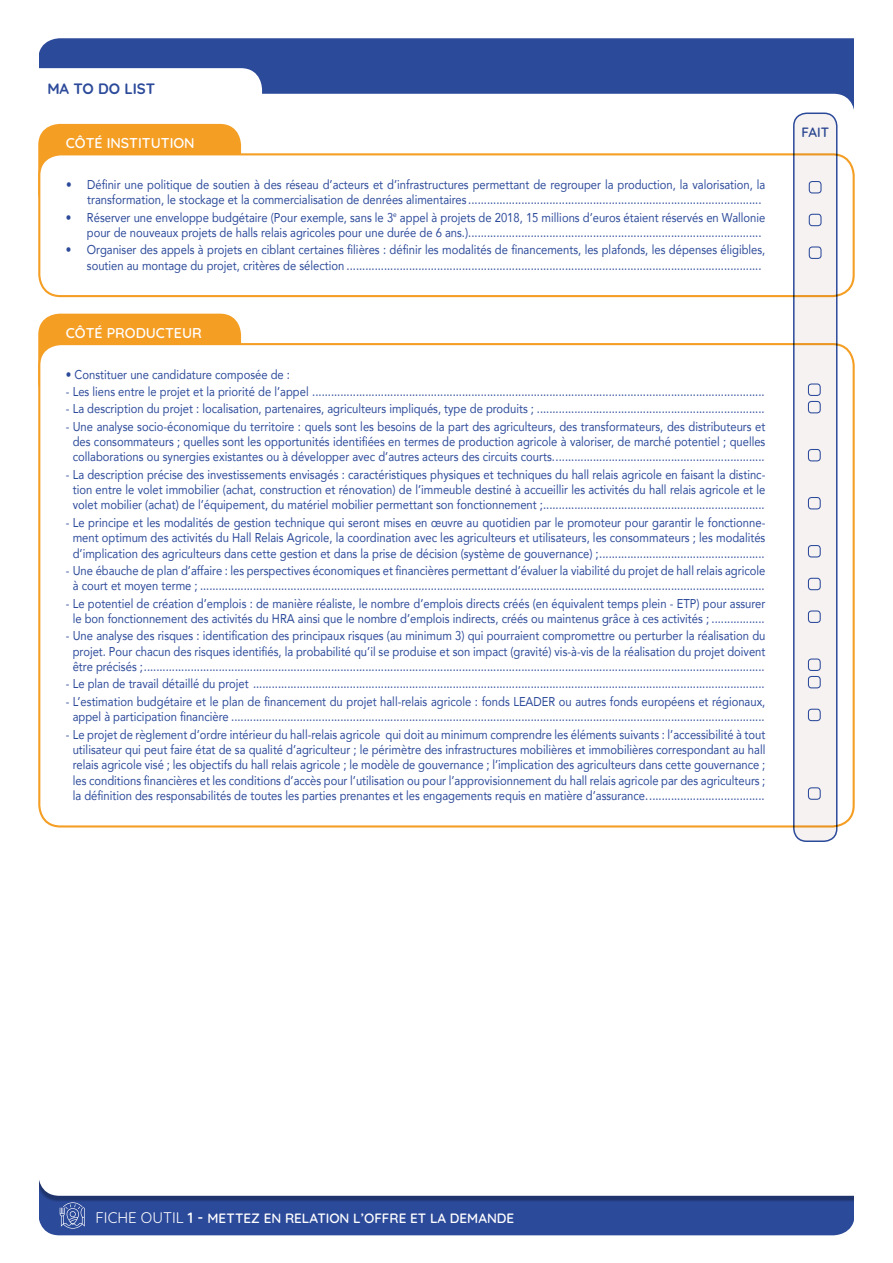
<style>
.page{position:relative;width:893px;height:1263px;background:#fff}
.page>*{position:absolute;margin:0;border:0;box-sizing:border-box;transform-origin:0 0}
.t1{font:700 15px "Quicksand";color:#2c4a9a}
.t2{font:600 14.25px "Quicksand";color:#fff}
.t3{font:600 13.5px "Quicksand";color:#fff}
.t4{font:600 13.5px "Quicksand";color:#2c4a9a}
.t5{font:12.75px/15.3px "Avenir";color:#2c4a9a;text-align:center;scale:.88 1}
.s1{font-weight:400;font-size:15px}
.s2{font-size:15px}
</style>
<div class="page">
<div style="left:39px;top:38px;width:815px;height:56px;background:#2c4a9a"></div>
<div style="left:39px;top:1202px;width:815px;height:33px;background:#2c4a9a"></div>
<svg style="left:60px;top:1202px;width:25px;height:26px"></svg>
<div style="left:36px;top:950px;width:821px;height:252px;background:#000;opacity:.3"></div>
<svg style="left:38px;top:950px;width:817px;height:246px"></svg>
<div style="left:829px;top:1167px;width:43px;height:26px;background:#fff"></div>
<div style="left:855px;top:0;width:38px;height:1263px;background:#fff"></div>
<div style="left:0;top:0;width:38px;height:1263px;background:#fff"></div>
<svg style="left:38px;top:68px;width:224px;height:102px"></svg>
<div style="left:38px;top:314px;width:203px;height:46px;background:#f59e24"></div>
<div style="left:39px;top:154px;width:815px;height:142px;background:#fff;border-radius:21px"></div>
<div style="left:38px;top:153px;width:817px;height:144px;border:2px solid #f59e24;border-radius:21px"></div>
<div style="left:39px;top:344px;width:815px;height:482px;background:#fff;border-radius:21px"></div>
<div style="left:794px;top:113px;width:43px;height:728px;background:#f5f2f1;border-radius:13px"></div>
<div style="left:793px;top:113px;width:44px;height:729px;border:2px solid #2c4a9a;border-radius:13px"></div>
<div style="left:809px;top:181px;width:12px;height:12px;border:1px solid #2c4a9a;border-radius:3px"></div>
<div style="left:809px;top:214px;width:12px;height:12px;border:1px solid #2c4a9a;border-radius:3px"></div>
<div style="left:809px;top:246px;width:12px;height:13px;border:1px solid #2c4a9a;border-radius:3px"></div>
<div style="left:808px;top:383px;width:13px;height:13px;border:1px solid #2c4a9a;border-radius:3px"></div>
<div style="left:808px;top:401px;width:13px;height:12px;border:1px solid #2c4a9a;border-radius:3px"></div>
<div style="left:808px;top:449px;width:13px;height:12px;border:1px solid #2c4a9a;border-radius:3px"></div>
<div style="left:808px;top:497px;width:13px;height:12px;border:1px solid #2c4a9a;border-radius:3px"></div>
<div style="left:808px;top:545px;width:13px;height:12px;border:1px solid #2c4a9a;border-radius:3px"></div>
<div style="left:808px;top:578px;width:13px;height:12px;border:1px solid #2c4a9a;border-radius:3px"></div>
<div style="left:808px;top:610px;width:13px;height:13px;border:1px solid #2c4a9a;border-radius:3px"></div>
<div style="left:808px;top:658px;width:13px;height:13px;border:1px solid #2c4a9a;border-radius:3px"></div>
<div style="left:808px;top:676px;width:13px;height:12px;border:1px solid #2c4a9a;border-radius:3px"></div>
<div style="left:808px;top:709px;width:13px;height:12px;border:1px solid #2c4a9a;border-radius:3px"></div>
<div style="left:808px;top:787px;width:13px;height:13px;border:1px solid #2c4a9a;border-radius:3px"></div>
<p class="t1" style="left:47px;top:76px;width:109px">MA TO DO LIST</p>
<p class="t2" style="left:66px;top:132px;width:130px">CÔTÉ INSTITUTION</p>
<p class="t5" style="left:87px;top:176px;width:772px;text-align:left;text-indent:-21px">• Définir une politique de soutien à des réseau d’acteurs et d’infrastructures permettant de regrouper la production, la valorisation, la transformation, le stockage et la commercialisation de denrées alimentaires ..............................................................................................</p>
<p class="t5" style="left:87px;top:209px;width:773px;text-align:left;text-indent:-21px">• Réserver une enveloppe budgétaire (Pour exemple, sans le 3<sup>e</sup> appel à projets de 2018, 15 millions d’euros étaient réservés en Wallonie pour de nouveaux projets de halls relais agricoles pour une durée de 6 ans.)..............................................................................................</p>
<p class="t5" style="left:87px;top:242px;width:772px;text-align:left;text-indent:-21px">• Organiser des appels à projets en ciblant certaines filières : définir les modalités de financements, les plafonds, les dépenses éligibles, soutien au montage du projet, critères de sélection .....................................................................................................................................</p>
<p class="t2" style="left:66px;top:322px;width:137px">CÔTÉ PRODUCTEUR</p>
<p class="t5" style="left:66px;top:366px;width:256px">• Constituer une candidature composée de :</p>
<p class="t5" style="left:66px;top:383px;width:795px">- Les liens entre le projet et la priorité de l’appel .................................................................................................................................................</p>
<p class="t5" style="left:66px;top:401px;width:795px">- La description du projet : localisation, partenaires, agriculteurs impliqués, type de produits ; .........................................................................</p>
<p class="t5" style="left:66px;top:418px;width:796px">- Une analyse socio-économique du territoire : quels sont les besoins de la part des agriculteurs, des transformateurs, des distributeurs et des consommateurs ; quelles sont les opportunités identifiées en termes de production agricole à valoriser, de marché potentiel ; quelles collaborations ou synergies existantes ou à développer avec d’autres acteurs des circuits courts....................................................................</p>
<p class="t5" style="left:66px;top:466px;width:796px">- La description précise des investissements envisagés : caractéristiques physiques et techniques du hall relais agricole en faisant la distinc&shy;tion entre le volet immobilier (achat, construction et rénovation) de l’immeuble destiné à accueillir les activités du hall relais agricole et le volet mobilier (achat) de l’équipement, du matériel mobilier permettant son fonctionnement ;.......................................................................</p>
<p class="t5" style="left:66px;top:514px;width:796px">- Le principe et les modalités de gestion technique qui seront mises en œuvre au quotidien par le promoteur pour garantir le fonctionne&shy;ment optimum des activités du Hall Relais Agricole, la coordination avec les agriculteurs et utilisateurs, les consommateurs ; les modalités d’implication des agriculteurs dans cette gestion et dans la prise de décision (système de gouvernance) ;.....................................................</p>
<p class="t5" style="left:66px;top:562px;width:796px">- Une ébauche de plan d’affaire : les perspectives économiques et financières permettant d’évaluer la viabilité du projet de hall relais agricole à court et moyen terme ; .....................................................................................................................................................................................</p>
<p class="t5" style="left:66px;top:595px;width:796px">- Le potentiel de création d’emplois : de manière réaliste, le nombre d’emplois directs créés (en équivalent temps plein - ETP) pour assurer le bon fonctionnement des activités du HRA ainsi que le nombre d’emplois indirects, créés ou maintenus grâce à ces activités ; .................</p>
<p class="t5" style="left:66px;top:628px;width:796px">- Une analyse des risques : identification des principaux risques (au minimum 3) qui pourraient compromettre ou perturber la réalisation du projet. Pour chacun des risques identifiés, la probabilité qu’il se produise et son impact (gravité) vis-à-vis de la réalisation du projet doivent être précisés ;.......................................................................................................................................................................................................</p>
<p class="t5" style="left:66px;top:676px;width:795px">- Le plan de travail détaillé du projet ....................................................................................................................................................................</p>
<p class="t5" style="left:66px;top:693px;width:796px">- L’estimation budgétaire et le plan de financement du projet hall-relais agricole : fonds LEADER ou autres fonds européens et régionaux, appel à participation financière ...........................................................................................................................................................................</p>
<p class="t5" style="left:66px;top:726px;width:796px">- Le projet de règlement d’ordre intérieur du hall-relais agricole qui doit au minimum comprendre les éléments suivants : l’accessibilité à tout utilisateur qui peut faire état de sa qualité d’agriculteur ; le périmètre des infrastructures mobilières et immobilières correspondant au hall relais agricole visé ; les objectifs du hall relais agricole ; le modèle de gouvernance ; l’implication des agriculteurs dans cette gouvernance ; les conditions financières et les conditions d’accès pour l’utilisation ou pour l’approvisionnement du hall relais agricole par des agriculteurs ; la définition des responsabilités de toutes les parties prenantes et les engagements requis en matière d’assurance......................................</p>
<p class="t4" style="left:801px;top:122px;width:29px">FAIT</p>
<p class="t3" style="left:95px;top:1207px;width:420px"><span class="s1">FICHE OUTIL</span> <span class="s2">1 -</span> METTEZ EN RELATION L’OFFRE ET LA DEMANDE</p>
</div>
